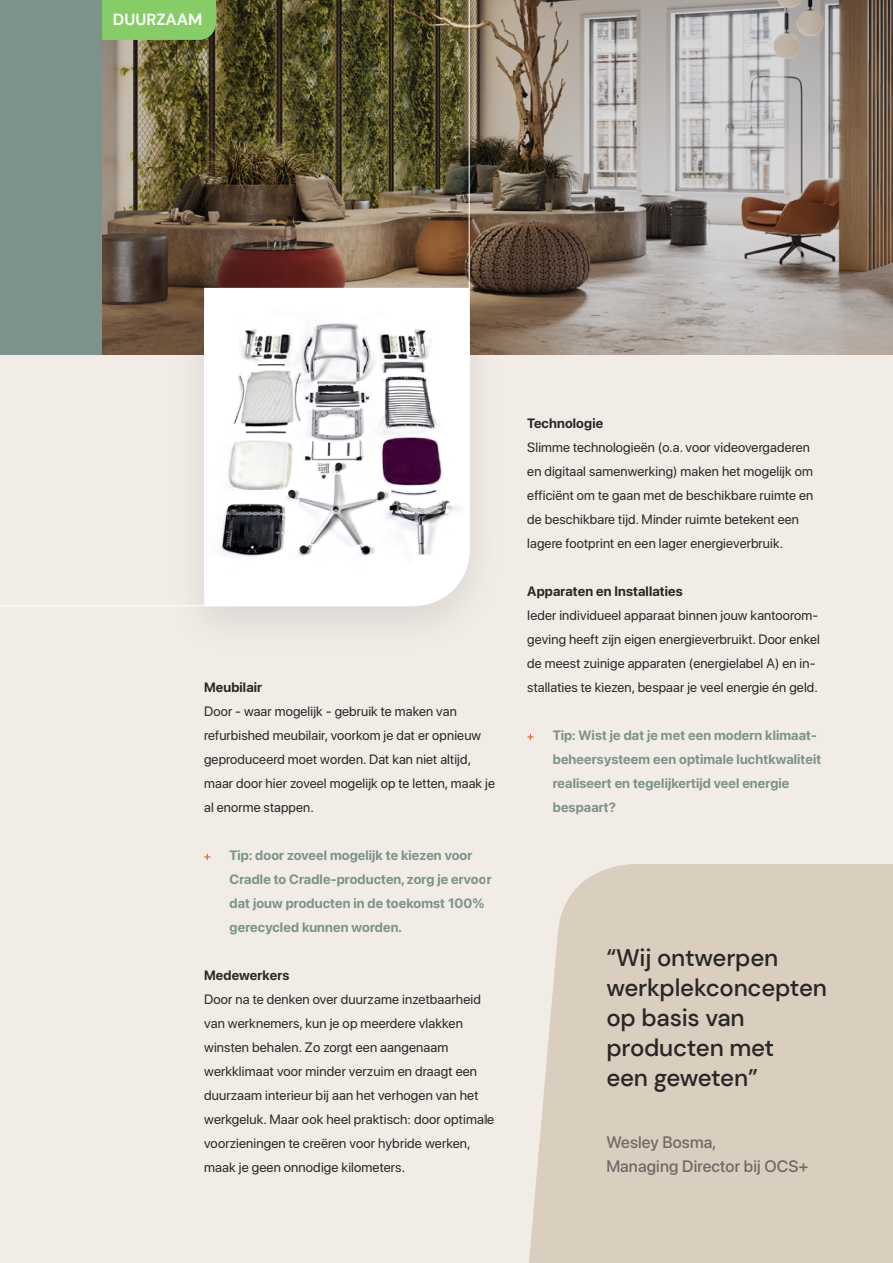
<style>
.page{position:relative;width:893px;height:1263px;background:#f2ece7}
.page>*{position:absolute;margin:0;border:0;box-sizing:border-box;transform-origin:0 0}
.t1{font:500 24px/30px "DM Sans";letter-spacing:-.01em;color:#2a2728}
.t2{font:500 16.5px/24px "SF Pro Display";letter-spacing:.01em;color:#2a2728}
.t3{font:700 16.2px "DM Sans";color:#fff}
.t4{font:13.5px/24px "SF Pro Display";letter-spacing:.01em;color:#2a2728}
.t5{font:700 13.5px/24px "SF Pro Display";letter-spacing:.01em;color:#7b938a}
.t6{font:700 13.5px "SF Pro Display";letter-spacing:.01em;color:#2a2728}
</style>
<div class="page">
<img style="left:709px;top:0;width:184px;height:355px">
<svg style="left:204px;top:854px;width:7px;height:6px"></svg>
<svg style="left:527px;top:734px;width:7px;height:6px"></svg>
<div style="left:166px;top:265px;width:341px;height:394px;background:#000;opacity:.1"></div>
<img style="left:0;top:0;width:709px;height:606px">
<div style="left:529px;top:864px;width:364px;height:399px;background:#dacebf"></div>
<p class="t3" style="left:113px;top:10px;width:91px">DUURZAAM</p>
<p class="t6" style="left:204px;top:679px;width:60px">Meubilair</p>
<p class="t4" style="left:204px;top:699px;width:292px">Door - waar mogelijk - gebruik te maken van refurbished meubilair, voorkom je dat er opnieuw geproduceerd moet worden. Dat kan niet altijd, maar door hier zoveel mogelijk op te letten, maak je al enorme stappen.</p>
<p class="t5" style="left:230px;top:843px;width:263px">Tip: door zoveel mogelijk te kiezen voor Cradle to Cradle-producten, zorg je ervoor dat jouw producten in de toekomst 100% gerecycled kunnen worden.</p>
<p class="t6" style="left:204px;top:967px;width:87px">Medewerkers</p>
<p class="t4" style="left:204px;top:987px;width:291px">Door na te denken over duurzame inzetbaarheid van werknemers, kun je op meerdere vlakken winsten behalen. Zo zorgt een aangenaam werkklimaat voor minder verzuim en draagt een duurzaam interieur bij aan het verhogen van het werkgeluk. Maar ook heel praktisch: door optimale voorzieningen te creëren voor hybride werken, maak je geen onnodige kilometers.</p>
<p class="t6" style="left:527px;top:415px;width:77px">Technologie</p>
<p class="t4" style="left:527px;top:435px;width:287px">Slimme technologieën (o.a. voor videovergaderen en digitaal samenwerking) maken het mogelijk om efficiënt om te gaan met de beschikbare ruimte en de beschikbare tijd. Minder ruimte betekent een lagere footprint en een lager energieverbruik.</p>
<p class="t6" style="left:527px;top:583px;width:157px">Apparaten en Installaties</p>
<p class="t4" style="left:527px;top:603px;width:294px">Ieder individueel apparaat binnen jouw kantoorom&shy;geving heeft zijn eigen energieverbruikt. Door enkel de meest zuinige apparaten (energielabel A) en in&shy;stallaties te kiezen, bespaar je veel energie én geld.</p>
<p class="t5" style="left:553px;top:723px;width:270px">Tip: Wist je dat je met een modern klimaat&shy;beheersysteem een optimale luchtkwaliteit realiseert en tegelijkertijd veel energie bespaart?</p>
<h1 class="t1" style="left:606px;top:943px;width:222px">“Wij ontwerpen werkplekconcepten op basis van producten met<br>een geweten”</h1>
<p class="t2" style="left:606px;top:1130px;width:204px">Wesley Bosma,<br>Managing Director bij OCS+</p>
</div>
